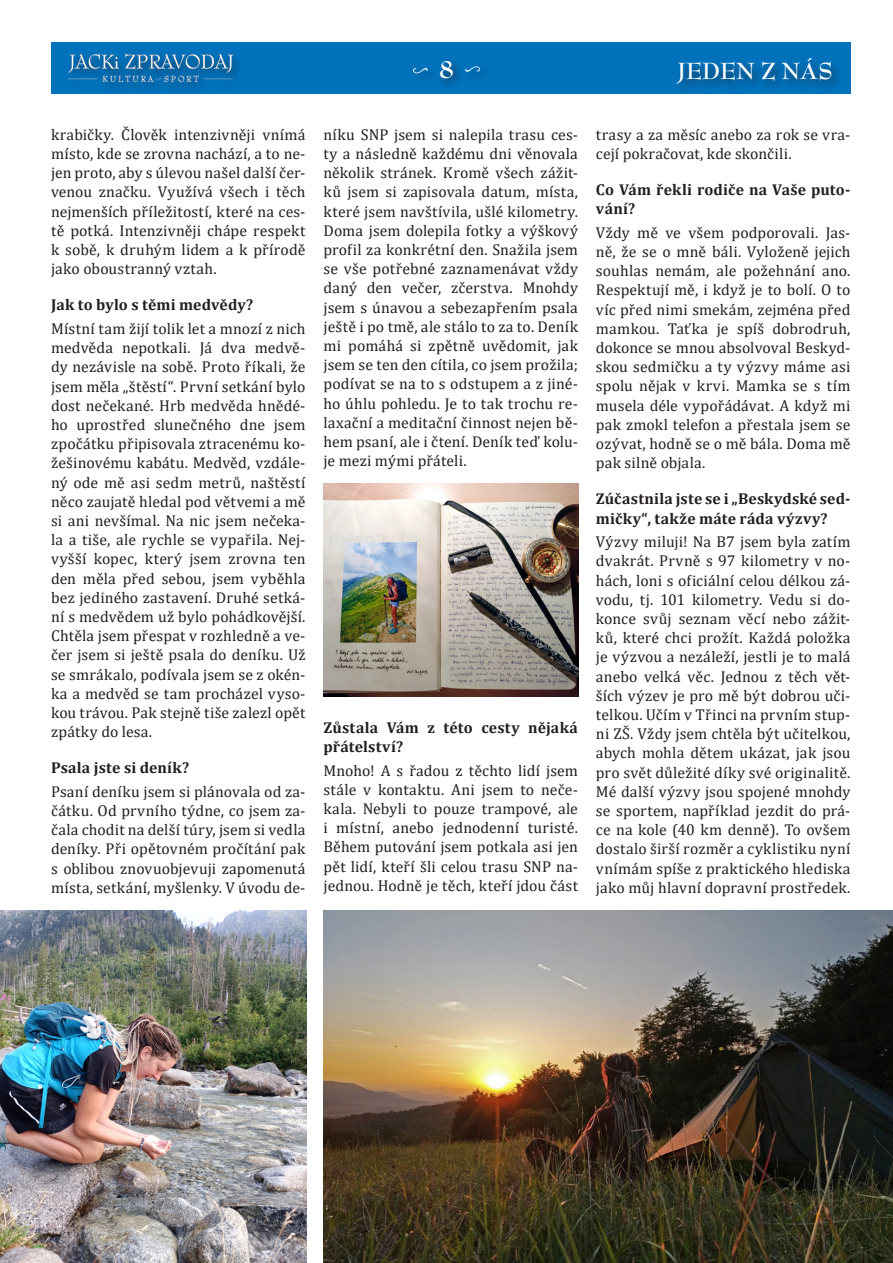
<style>
.page{position:relative;width:893px;height:1263px;background:#fff}
.page>*{position:absolute;margin:0;border:0;box-sizing:border-box;transform-origin:0 0}
.t1{font:700 27px "Bernhard Modern Std";color:#fff}
.t2{font:700 25.5px "Bernhard Modern Std";color:#fff}
.t3{font:15.75px/19.2px "Cambria";letter-spacing:.01em;color:#231f20;text-align:justify}
.t4{font:700 15.75px/19.2px "Cambria";letter-spacing:.015em;color:#231f20}
</style>
<div class="page">
<div style="left:51px;top:42px;width:799px;height:52px;background:#0072bc"></div>
<div style="left:65px;top:51px;width:178px;height:43px;background:#0070b8"></div>
<img style="left:67px;top:53px;width:166px;height:30px">
<svg style="left:413px;top:68px;width:15px;height:6px"></svg>
<svg style="left:465px;top:66px;width:15px;height:6px"></svg>
<div style="left:436px;top:58px;width:29px;height:33px;background:#231f20;opacity:.75"></div>
<div style="left:674px;top:55px;width:170px;height:41px;background:#231f20;opacity:.75"></div>
<img style="left:323px;top:910px;width:570px;height:353px">
<img style="left:0;top:910px;width:306px;height:353px">
<img style="left:323px;top:484px;width:255px;height:212px">
<p class="t3" style="left:51px;top:125px;width:256px">krabičky. Člověk intenzivněji vnímá místo, kde se zrovna nachází, a to ne&shy;jen proto, aby s úlevou našel další čer&shy;venou značku. Využívá všech i těch nejmenších příležitostí, které na ces&shy;tě potká. Intenzivněji chápe respekt k sobě, k druhým lidem a k přírodě jako oboustranný vztah.</p>
<p class="t4" style="left:51px;top:295px;width:204px">Jak to bylo s těmi medvědy?</p>
<p class="t3" style="left:51px;top:319px;width:256px">Místní tam žijí tolik let a mnozí z nich medvěda nepotkali. Já dva medvě&shy;dy nezávisle na sobě. Proto říkali, že jsem měla „štěstí“. První setkání bylo dost nečekané. Hrb medvěda hnědé&shy;ho uprostřed slunečného dne jsem zpočátku připisovala ztracenému ko&shy;žešinovému kabátu. Medvěd, vzdále&shy;ný ode mě asi sedm metrů, naštěstí něco zaujatě hledal pod větvemi a mě si ani nevšímal. Na nic jsem nečeka&shy;la a tiše, ale rychle se vypařila. Nej&shy;vyšší kopec, který jsem zrovna ten den měla před sebou, jsem vyběhla bez jediného zastavení. Druhé setká&shy;ní s medvědem už bylo pohádkovější.<br>Chtěla jsem přespat v rozhledně a ve&shy;čer jsem si ještě psala do deníku. Už se smrákalo, podívala jsem se z okén&shy;ka a medvěd se tam procházel vyso&shy;kou trávou. Pak stejně tiše zalezl opět zpátky do lesa.</p>
<p class="t4" style="left:51px;top:758px;width:140px">Psala jste si deník?</p>
<p class="t3" style="left:51px;top:782px;width:256px">Psaní deníku jsem si plánovala od za&shy;čátku. Od prvního týdne, co jsem za&shy;čala chodit na delší túry, jsem si vedla deníky. Při opětovném pročítání pak s oblibou znovuobjevuji zapomenutá místa, setkání, myšlenky. V úvodu de-</p>
<h1 class="t1" style="left:439px;top:56px;width:17px">8</h1>
<h2 class="t2" style="left:678px;top:58px;width:156px">JEDEN Z NÁS</h2>
<p class="t3" style="left:323px;top:125px;width:256px">níku SNP jsem si nalepila trasu ces&shy;ty a následně každému dni věnovala několik stránek. Kromě všech zážit&shy;ků jsem si zapisovala datum, místa, které jsem navštívila, ušlé kilometry.<br>Doma jsem dolepila fotky a výškový profil za konkrétní den. Snažila jsem se vše potřebné zaznamenávat vždy daný den večer, zčerstva. Mnohdy jsem s únavou a sebezapřením psala ještě i po tmě, ale stálo to za to. Deník mi pomáhá si zpětně uvědomit, jak jsem se ten den cítila, co jsem prožila; podívat se na to s odstupem a z jiné&shy;ho úhlu pohledu. Je to tak trochu re&shy;laxační a meditační činnost nejen bě&shy;hem psaní, ale i čtení. Deník teď kolu&shy;je mezi mými přáteli.</p>
<p class="t4" style="left:323px;top:717px;width:256px">Zůstala Vám z této cesty nějaká přátelství?</p>
<p class="t3" style="left:323px;top:760px;width:256px">Mnoho! A s řadou z těchto lidí jsem stále v kontaktu. Ani jsem to neče&shy;kala. Nebyli to pouze trampové, ale i místní, anebo jednodenní turisté.<br>Během putování jsem potkala asi jen pět lidí, kteří šli celou trasu SNP na&shy;jednou. Hodně je těch, kteří jdou část</p>
<p class="t3" style="left:596px;top:125px;width:256px">trasy a za měsíc anebo za rok se vra&shy;cejí pokračovat, kde skončili.</p>
<p class="t4" style="left:596px;top:180px;width:256px">Co Vám řekli rodiče na Vaše puto&shy;vání?</p>
<p class="t3" style="left:596px;top:223px;width:256px">Vždy mě ve všem podporovali. Jas&shy;ně, že se o mně báli. Vyloženě jejich souhlas nemám, ale požehnání ano.<br>Respektují mě, i když je to bolí. O to víc před nimi smekám, zejména před mamkou. Taťka je spíš dobrodruh, dokonce se mnou absolvoval Beskyd&shy;skou sedmičku a ty výzvy máme asi spolu nějak v krvi. Mamka se s tím musela déle vypořádávat. A když mi pak zmokl telefon a přestala jsem se ozývat, hodně se o mě bála. Doma mě pak silně objala.</p>
<p class="t4" style="left:596px;top:489px;width:256px">Zúčastnila jste se i „Beskydské sed&shy;mičky“, takže máte ráda výzvy?</p>
<p class="t3" style="left:596px;top:532px;width:256px">Výzvy miluji! Na B7 jsem byla zatím dvakrát. Prvně s 97 kilometry v no&shy;hách, loni s oficiální celou délkou zá&shy;vodu, tj. 101 kilometry. Vedu si do&shy;konce svůj seznam věcí nebo zážit&shy;ků, které chci prožít. Každá položka je výzvou a nezáleží, jestli je to malá anebo velká věc. Jednou z těch vět&shy;ších výzev je pro mě být dobrou uči&shy;telkou. Učím v Třinci na prvním stup&shy;ni ZŠ. Vždy jsem chtěla být učitelkou, abych mohla dětem ukázat, jak jsou pro svět důležité díky své originalitě.<br>Mé další výzvy jsou spojené mnohdy se sportem, například jezdit do prá&shy;ce na kole (40 km denně). To ovšem dostalo širší rozměr a cyklistiku nyní vnímám spíše z praktického hlediska jako můj hlavní dopravní prostředek.</p>
</div>
